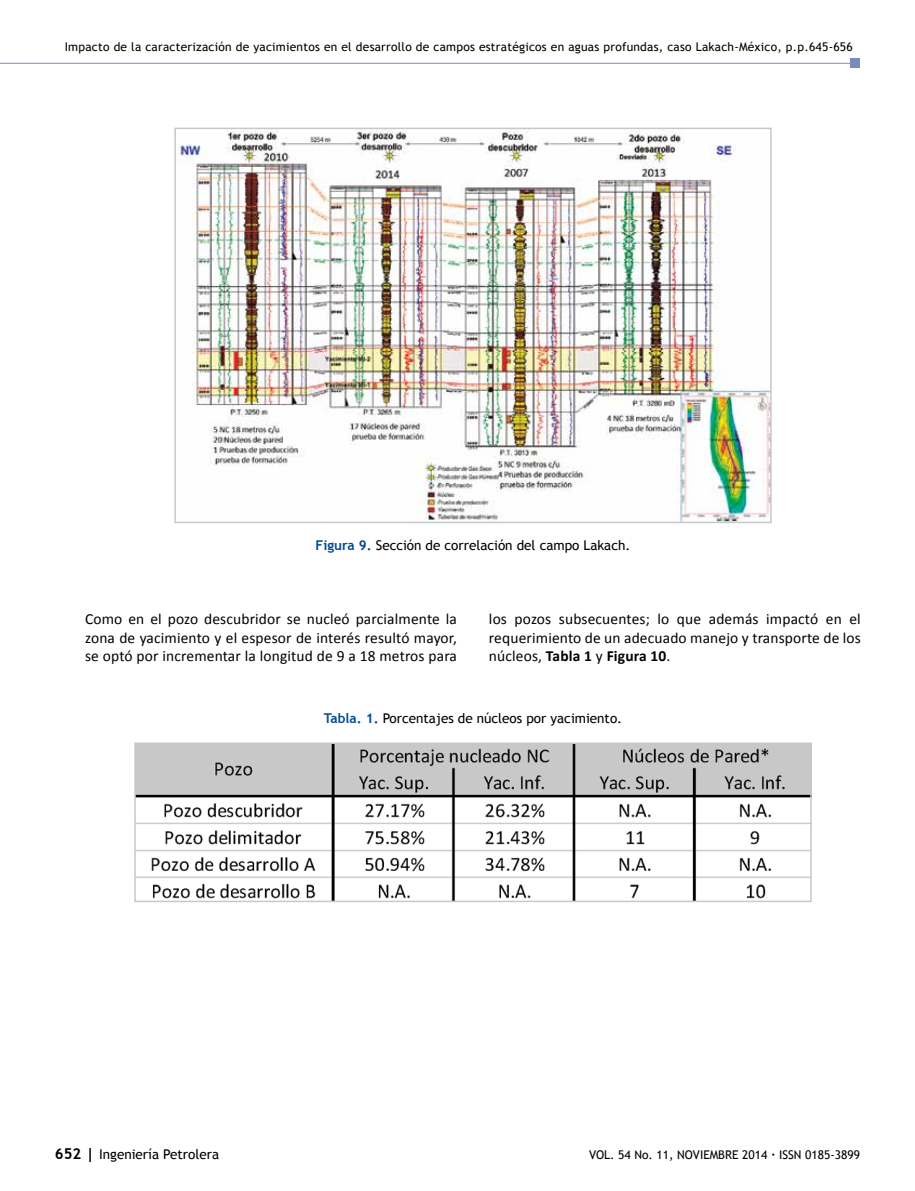
<style>
.page{position:relative;width:915px;height:1191px;background:#fff}
.page>*{position:absolute;margin:0;border:0;box-sizing:border-box;transform-origin:0 0}
.t1{font:15.45px/18.6px "Calibri";letter-spacing:.01em;color:#000;text-align:justify}
.t2{font:13.5px "Trebuchet MS";color:#000}
.t3{font:12px "Trebuchet MS";letter-spacing:.02em;color:#000}
.t4{font:12px "Trebuchet MS";color:#000}
.s1{font-weight:700;color:#004990}
.s2{font-weight:700}
.s3{font-weight:700;font-size:15px}
</style>
<div class="page">
<hr style="left:0;top:63px;width:854px;height:1px;background:#788bbc">
<div style="left:850px;top:59px;width:9px;height:9px;background:#788bbc"></div>
<img style="left:178px;top:131px;width:590px;height:389px">
<div style="left:174px;top:128px;width:597px;height:395px;border:2px solid #c6c8ca"></div>
<img style="left:137px;top:745px;width:671px;height:154px">
<div style="left:134px;top:742px;width:677px;height:160px;border:2px solid #c6c8ca"></div>
<p class="t3" style="left:65px;top:39px;width:789px">Impacto de la caracterización de yacimientos en el desarrollo de campos estratégicos en aguas profundas, caso Lakach-México, p.p.645-656</p>
<p class="t2" style="left:315px;top:537px;width:316px"><span class="s1">Figura 9.</span> Sección de correlación del campo Lakach.</p>
<p class="t1" style="left:85px;top:609px;width:373px">Como en el pozo descubridor se nucleó parcialmente la zona de yacimiento y el espesor de interés resultó mayor, se optó por incrementar la longitud de 9 a 18 metros para</p>
<p class="t1" style="left:489px;top:609px;width:373px">los pozos subsecuentes; lo que además impactó en el requerimiento de un adecuado manejo y transporte de los núcleos, <span class="s2">Tabla 1</span> y <span class="s2">Figura 10</span>.</p>
<p class="t2" style="left:323px;top:710px;width:300px"><span class="s1">Tabla. 1.</span> Porcentajes de núcleos por yacimiento.</p>
<p class="t2" style="left:55px;top:1146px;width:166px"><span class="s3">652 |</span> Ingeniería Petrolera</p>
<p class="t4" style="left:588px;top:1147px;width:272px">VOL. 54 No. 11, NOVIEMBRE 2014 <span class="s2">·</span> ISSN 0185-3899</p>
</div>
